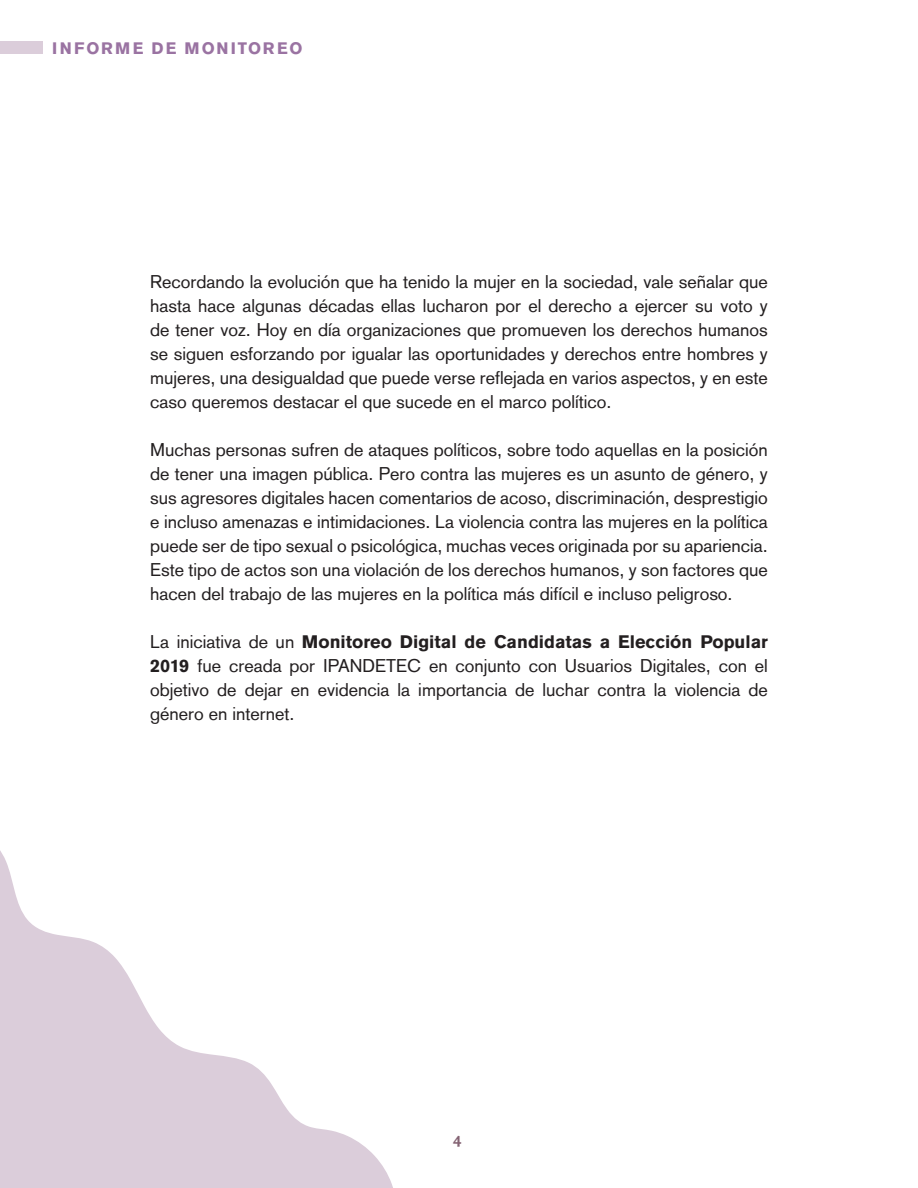
<style>
.page{position:relative;width:918px;height:1188px;background:#fff}
.page>*{position:absolute;margin:0;border:0;box-sizing:border-box;transform-origin:0 0}
.t1{font:18px/24px "Akzidenz Grotesk";color:#231f20;text-align:justify}
.t2{font:700 18px "Akzidenz Grotesk Std";color:#231f20}
.t3{font:700 18px "Alegreya";color:#846373}
.t4{font:700 16.5px "Akzidenz Grotesk Std";letter-spacing:.12em;color:#9a73a2}
.s1{font-family:"Akzidenz Grotesk";font-weight:400}
.s2{font-family:"Akzidenz Grotesk Std";font-weight:700}
</style>
<div class="page">
<div style="left:0;top:41px;width:43px;height:13px;background:#dbcdda"></div>
<svg style="left:0;top:850px;width:393px;height:338px"></svg>
<p class="t4" style="left:52px;top:38px;width:252px">INFORME DE MONITOREO</p>
<p class="t1" style="left:150px;top:271px;width:619px">Recordando la evolución que ha tenido la mujer en la sociedad, vale señalar que hasta hace algunas décadas ellas lucharon por el derecho a ejercer su voto y de tener voz. Hoy en día organizaciones que promueven los derechos humanos se siguen esforzando por igualar las oportunidades y derechos entre hombres y mujeres, una desigualdad que puede verse reflejada en varios aspectos, y en este caso queremos destacar el que sucede en el marco político.</p>
<p class="t1" style="left:150px;top:439px;width:619px">Muchas personas sufren de ataques políticos, sobre todo aquellas en la posición de tener una imagen pública. Pero contra las mujeres es un asunto de género, y sus agresores digitales hacen comentarios de acoso, discriminación, desprestigio e incluso amenazas e intimidaciones. La violencia contra las mujeres en la política puede ser de tipo sexual o psicológica, muchas veces originada por su apariencia.<br>Este tipo de actos son una violación de los derechos humanos, y son factores que hacen del trabajo de las mujeres en la política más difícil e incluso peligroso.</p>
<p class="t2" style="left:150px;top:635px;width:619px"><span class="s1">La iniciativa de un</span> Monitoreo Digital de Candidatas a Elección Popular</p>
<p class="t1" style="left:150px;top:655px;width:619px"><span class="s2">2019</span> fue creada por IPANDETEC en conjunto con Usuarios Digitales, con el objetivo de dejar en evidencia la importancia de luchar contra la violencia de género en internet.</p>
<p class="t3" style="left:453px;top:1128px;width:10px">4</p>
</div>
